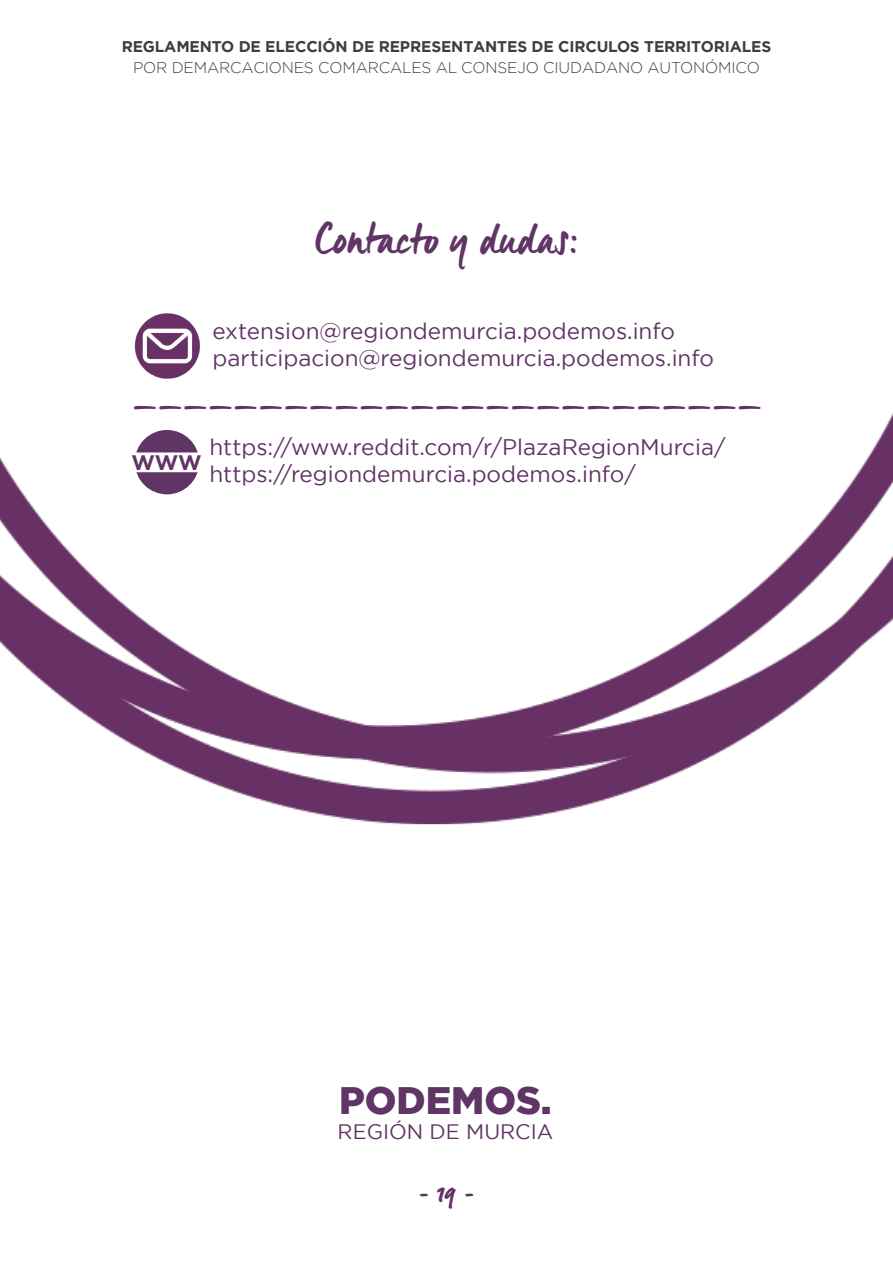
<style>
.page{position:relative;width:893px;height:1263px;background:#fff}
.page>*{position:absolute;margin:0;border:0;box-sizing:border-box;transform-origin:0 0}
.t1{font:45px "Manus Smooth";color:#603465}
.t2{font:900 38.25px "Gotham";color:#603465}
.t3{font:30px "Manus Smooth";color:#603465}
.t4{font:22.5px/27px "Gotham";color:#603465}
.t5{font:700 21px "Gotham";color:#603465}
.t6{font:20.85px "Gotham";color:#603465}
.t7{font:700 15.45px "Gotham";letter-spacing:-.01em;color:#3e3e3f}
.t8{font:300 15.45px "Gotham";letter-spacing:-.01em;color:#3e3e3f}
</style>
<div class="page">
<img style="left:0;top:412px;width:893px;height:413px">
<img style="left:75px;top:313px;width:185px;height:125px">
<div style="left:136px;top:431px;width:62px;height:62px;background:#603465;border-radius:50%"></div>
<div style="left:135px;top:430px;width:64px;height:64px;border:3px solid #603465;border-radius:50%"></div>
<hr style="left:138px;top:450px;width:58px;height:2px;background:#603465">
<hr style="left:138px;top:472px;width:58px;height:3px;background:#603465">
<div style="left:128px;top:452px;width:76px;height:20px;background:#fff"></div>
<p class="t7" style="left:122px;top:37px;width:651px">REGLAMENTO DE ELECCIÓN DE REPRESENTANTES DE CIRCULOS TERRITORIALES</p>
<p class="t8" style="left:133px;top:58px;width:628px">POR DEMARCACIONES COMARCALES AL CONSEJO CIUDADANO AUTONÓMICO</p>
<p class="t1" style="left:316px;top:212px;width:263px">Contacto y dudas:</p>
<p class="t4" style="left:213px;top:317px;width:464px">extension@regiondemurcia.podemos.info</p>
<p class="t4" style="left:213px;top:344px;width:503px">participacion@regiondemurcia.podemos.info</p>
<p class="t1" style="left:131px;top:367px;width:632px">_________________________</p>
<p class="t5" style="left:131px;top:448px;width:72px">WWW</p>
<p class="t4" style="left:209px;top:433px;width:518px">https://www.reddit.com/r/PlazaRegionMurcia/ https://regiondemurcia.podemos.info/</p>
<p class="t2" style="left:339px;top:1074px;width:214px">PODEMOS.</p>
<p class="t6" style="left:338px;top:1118px;width:217px">REGIÓN DE MURCIA</p>
<h3 class="t3" style="left:418px;top:1174px;width:58px">- 19 -</h3>
</div>
